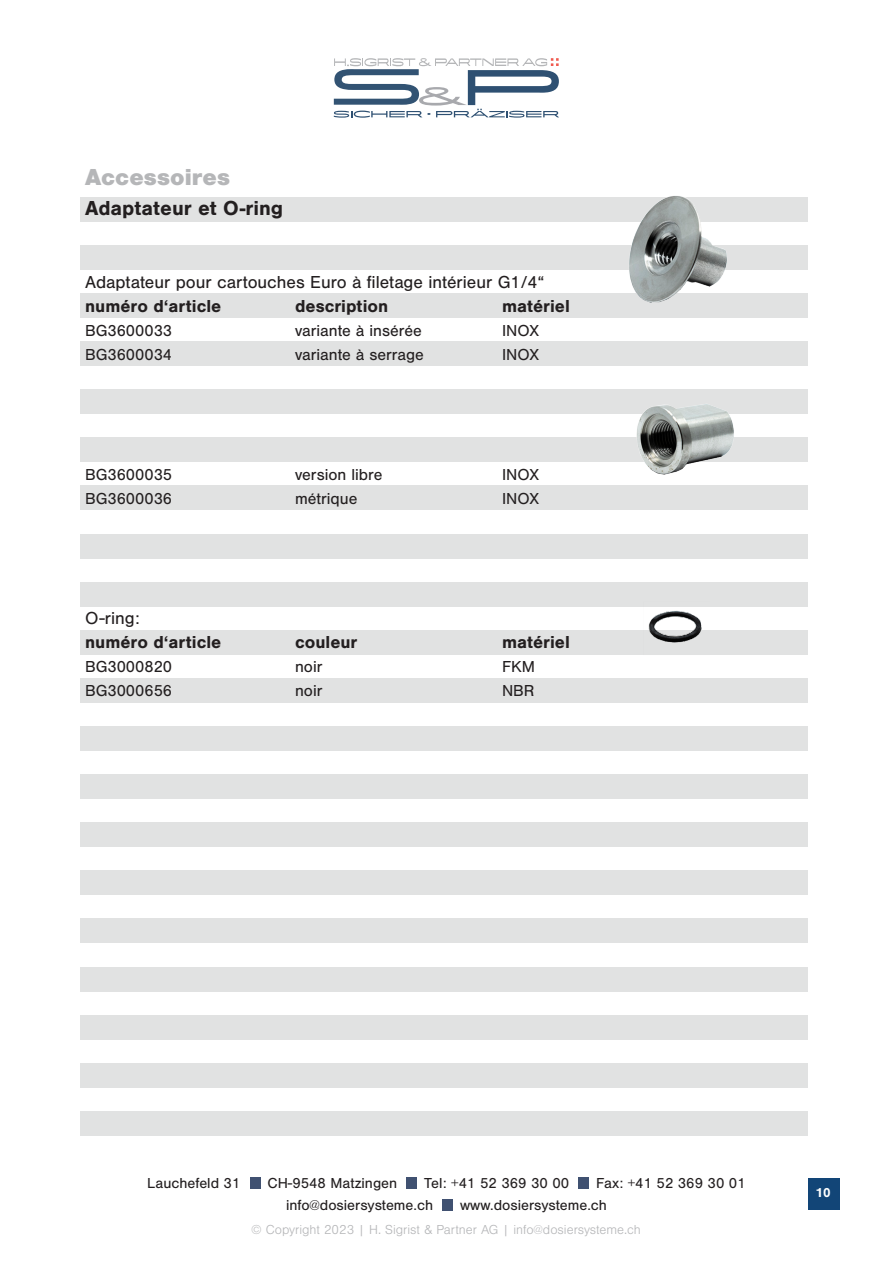
<style>
.page{position:relative;width:893px;height:1263px;background:#fff}
.page>*{position:absolute;margin:0;border:0;box-sizing:border-box;transform-origin:0 0}
.Titel_hell{font:900 24px "Nimbus San";color:#b5b6b8}
.Titel_unter_hell{font:700 21px "Nimbus San";color:#231f20}
.Titel_bold{font:700 18px "Nimbus San";color:#231f20}
.t1{font:18px "Nimbus San";color:#231f20}
.t2{font:16.5px "Nimbus San";color:#231f20}
.t3{font:15px "Nimbus San";color:#231f20}
.t4{font:300 13.5px "Nimbus San";color:#b5b6b8}
.t5{font:700 13.5px "Nimbus San";color:#fff}
</style>
<div class="page">
<div style="left:808px;top:1178px;width:31px;height:31px;background:#124577"></div>
<div style="left:250px;top:1178px;width:10px;height:11px;background:#405171"></div>
<div style="left:406px;top:1178px;width:11px;height:11px;background:#405171"></div>
<div style="left:442px;top:1199px;width:11px;height:11px;background:#405171"></div>
<div style="left:578px;top:1178px;width:10px;height:11px;background:#405171"></div>
<svg style="left:334px;top:58px;width:225px;height:60px"></svg>
<div style="left:81px;top:293px;width:727px;height:24px;background:#e1e2e2"></div>
<div style="left:81px;top:197px;width:727px;height:24px;background:#e1e2e2"></div>
<div style="left:81px;top:341px;width:727px;height:25px;background:#e1e2e2"></div>
<div style="left:81px;top:245px;width:727px;height:24px;background:#e1e2e2"></div>
<div style="left:81px;top:390px;width:727px;height:24px;background:#e1e2e2"></div>
<div style="left:81px;top:438px;width:727px;height:24px;background:#e1e2e2"></div>
<div style="left:81px;top:486px;width:727px;height:24px;background:#e1e2e2"></div>
<div style="left:81px;top:534px;width:727px;height:24px;background:#e1e2e2"></div>
<div style="left:81px;top:582px;width:727px;height:24px;background:#e1e2e2"></div>
<div style="left:81px;top:630px;width:727px;height:24px;background:#e1e2e2"></div>
<div style="left:81px;top:678px;width:727px;height:24px;background:#e1e2e2"></div>
<div style="left:81px;top:726px;width:727px;height:24px;background:#e1e2e2"></div>
<div style="left:81px;top:774px;width:727px;height:25px;background:#e1e2e2"></div>
<div style="left:81px;top:823px;width:727px;height:24px;background:#e1e2e2"></div>
<div style="left:81px;top:871px;width:727px;height:24px;background:#e1e2e2"></div>
<div style="left:81px;top:919px;width:727px;height:24px;background:#e1e2e2"></div>
<div style="left:81px;top:967px;width:727px;height:24px;background:#e1e2e2"></div>
<div style="left:81px;top:1015px;width:727px;height:24px;background:#e1e2e2"></div>
<div style="left:81px;top:1063px;width:727px;height:24px;background:#e1e2e2"></div>
<div style="left:81px;top:1111px;width:727px;height:24px;background:#e1e2e2"></div>
<img style="left:628px;top:404px;width:113px;height:71px">
<img style="left:602px;top:196px;width:153px;height:107px">
<img style="left:643px;top:606px;width:67px;height:49px">
<p class="Titel_hell" style="left:85px;top:163px;width:147px">Accessoires</p>
<p class="Titel_unter_hell" style="left:85px;top:196px;width:200px">Adaptateur et O-ring</p>
<p class="t1" style="left:85px;top:273px;width:461px">Adaptateur pour cartouches Euro à filetage intérieur G1/4“</p>
<p class="Titel_bold" style="left:85px;top:296px;width:138px">numéro d‘article</p>
<p class="Titel_bold" style="left:295px;top:296px;width:95px">description</p>
<p class="Titel_bold" style="left:502px;top:296px;width:69px">matériel</p>
<p class="t2" style="left:85px;top:322px;width:89px">BG3600033</p>
<p class="t2" style="left:295px;top:322px;width:128px">variante à insérée</p>
<p class="t2" style="left:502px;top:322px;width:39px">INOX</p>
<p class="t2" style="left:85px;top:346px;width:89px">BG3600034</p>
<p class="t2" style="left:295px;top:346px;width:130px">variante à serrage</p>
<p class="t2" style="left:502px;top:346px;width:39px">INOX</p>
<p class="t2" style="left:85px;top:466px;width:89px">BG3600035</p>
<p class="t2" style="left:295px;top:466px;width:89px">version libre</p>
<p class="t2" style="left:502px;top:466px;width:39px">INOX</p>
<p class="t2" style="left:85px;top:490px;width:89px">BG3600036</p>
<p class="t2" style="left:295px;top:490px;width:64px">métrique</p>
<p class="t2" style="left:502px;top:490px;width:39px">INOX</p>
<p class="t1" style="left:85px;top:609px;width:56px">O-ring:</p>
<p class="Titel_bold" style="left:85px;top:632px;width:138px">numéro d‘article</p>
<p class="Titel_bold" style="left:295px;top:632px;width:64px">couleur</p>
<p class="Titel_bold" style="left:502px;top:632px;width:69px">matériel</p>
<p class="t2" style="left:85px;top:658px;width:89px">BG3000820</p>
<p class="t2" style="left:295px;top:658px;width:29px">noir</p>
<p class="t2" style="left:502px;top:658px;width:35px">FKM</p>
<p class="t2" style="left:85px;top:682px;width:89px">BG3000656</p>
<p class="t2" style="left:295px;top:682px;width:29px">noir</p>
<p class="t2" style="left:502px;top:682px;width:34px">NBR</p>
<p class="t3" style="left:147px;top:1175px;width:95px">Lauchefeld 31</p>
<p class="t3" style="left:267px;top:1175px;width:131px">CH-9548 Matzingen</p>
<p class="t3" style="left:424px;top:1175px;width:146px">Tel: +41 52 369 30 00</p>
<p class="t3" style="left:596px;top:1175px;width:151px">Fax: +41 52 369 30 01</p>
<p class="t3" style="left:286px;top:1196px;width:149px">info@dosiersysteme.ch</p>
<p class="t3" style="left:460px;top:1196px;width:148px">www.dosiersysteme.ch</p>
<p class="t4" style="left:251px;top:1222px;width:391px">© Copyright 2023 | H. Sigrist &amp; Partner AG | info@dosiersysteme.ch</p>
<p class="t5" style="left:815px;top:1184px;width:17px">10</p>
</div>
